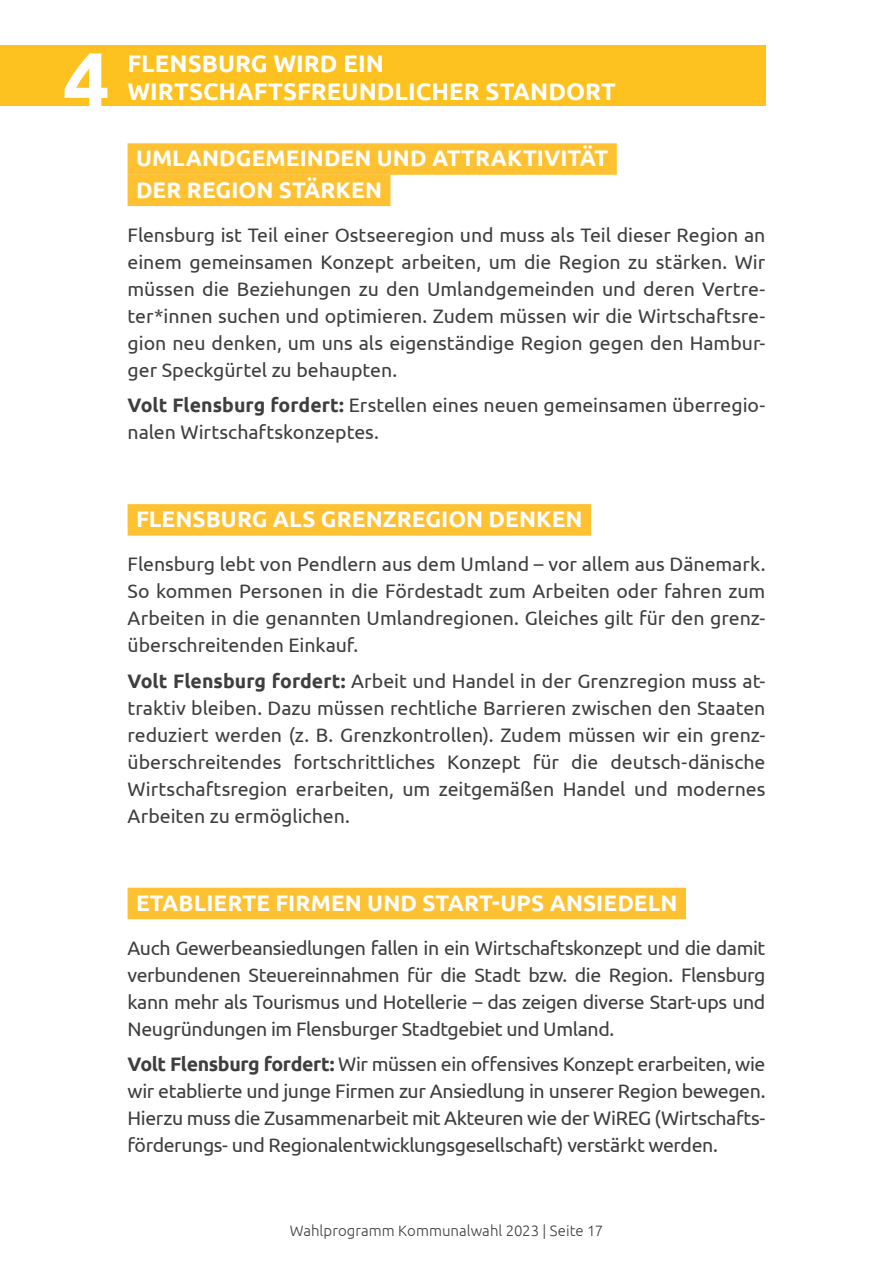
<style>
.page{position:relative;width:893px;height:1263px;background:#fff}
.page>*{position:absolute;margin:0;border:0;box-sizing:border-box;transform-origin:0 0}
.t1{font:700 82.5px "Ubuntu";color:#fff}
.t2{font:700 24px "Ubuntu";letter-spacing:.005em;color:#fff}
.t3{font:700 22.5px/31.2px "Ubuntu";letter-spacing:.005em;color:#fff}
.t4{font:19.5px/27px "Ubuntu";letter-spacing:-.005em;color:#3e3e3f;text-align:justify}
.t5{font:300 15px "Ubuntu";letter-spacing:.005em;color:#3e3e3f}
.s1{font-weight:700}
</style>
<div class="page">
<div style="left:0;top:45px;width:765px;height:61px;background:#fdc220"></div>
<div style="left:128px;top:143px;width:489px;height:32px;background:#fec131"></div>
<div style="left:128px;top:175px;width:262px;height:31px;background:#fec131"></div>
<div style="left:128px;top:504px;width:463px;height:32px;background:#fec131"></div>
<div style="left:128px;top:888px;width:558px;height:31px;background:#fec131"></div>
<h1 class="t1" style="left:63px;top:31px;width:48px">4</h1>
<p class="t2" style="left:128px;top:49px;width:258px">FLENSBURG WIRD EIN</p>
<p class="t2" style="left:128px;top:77px;width:490px">WIRTSCHAFTSFREUNDLICHER STANDORT</p>
<p class="t3" style="left:136px;top:142px;width:474px">UMLANDGEMEINDEN UND ATTRAKTIVITÄT<br>DER REGION STÄRKEN</p>
<p class="t4" style="left:128px;top:221px;width:639px">Flensburg ist Teil einer Ostseeregion und muss als Teil dieser Region an einem gemeinsamen Konzept arbeiten, um die Region zu stärken. Wir müssen die Beziehungen zu den Umlandgemeinden und deren Vertre&shy;ter*innen suchen und optimieren. Zudem müssen wir die Wirtschaftsre&shy;gion neu denken, um uns als eigenständige Region gegen den Hambur&shy;ger Speckgürtel zu behaupten.</p>
<p class="t4" style="left:128px;top:391px;width:639px"><span class="s1">Volt Flensburg fordert:</span> Erstellen eines neuen gemeinsamen überregio&shy;nalen Wirtschaftskonzeptes.</p>
<p class="t3" style="left:136px;top:503px;width:448px">FLENSBURG ALS GRENZREGION DENKEN</p>
<p class="t4" style="left:128px;top:550px;width:639px">Flensburg lebt von Pendlern aus dem Umland – vor allem aus Dänemark.<br>So kommen Personen in die Fördestadt zum Arbeiten oder fahren zum Arbeiten in die genannten Umlandregionen. Gleiches gilt für den grenz&shy;überschreitenden Einkauf.</p>
<p class="t4" style="left:128px;top:667px;width:639px"><span class="s1">Volt Flensburg fordert:</span> Arbeit und Handel in der Grenzregion muss at&shy;traktiv bleiben. Dazu müssen rechtliche Barrieren zwischen den Staaten reduziert werden (z. B. Grenzkontrollen). Zudem müssen wir ein grenz&shy;überschreitendes fortschrittliches Konzept für die deutsch-dänische Wirtschaftsregion erarbeiten, um zeitgemäßen Handel und modernes Arbeiten zu ermöglichen.</p>
<p class="t3" style="left:136px;top:887px;width:543px">ETABLIERTE FIRMEN UND START-UPS ANSIEDELN</p>
<p class="t4" style="left:128px;top:934px;width:639px">Auch Gewerbeansiedlungen fallen in ein Wirtschaftskonzept und die damit verbundenen Steuereinnahmen für die Stadt bzw. die Region. Flensburg kann mehr als Tourismus und Hotellerie – das zeigen diverse Start-ups und Neugründungen im Flensburger Stadtgebiet und Umland.</p>
<p class="t4" style="left:128px;top:1050px;width:639px"><span class="s1">Volt Flensburg fordert:</span> Wir müssen ein offensives Konzept erarbeiten, wie wir etablierte und junge Firmen zur Ansiedlung in unserer Region bewegen.<br>Hierzu muss die Zusammenarbeit mit Akteuren wie der WiREG (Wirtschafts&shy;förderungs- und Regionalentwicklungsgesellschaft) verstärkt werden.</p>
<p class="t5" style="left:290px;top:1221px;width:315px">Wahlprogramm Kommunalwahl 2023 Seite 17</p>
</div>
